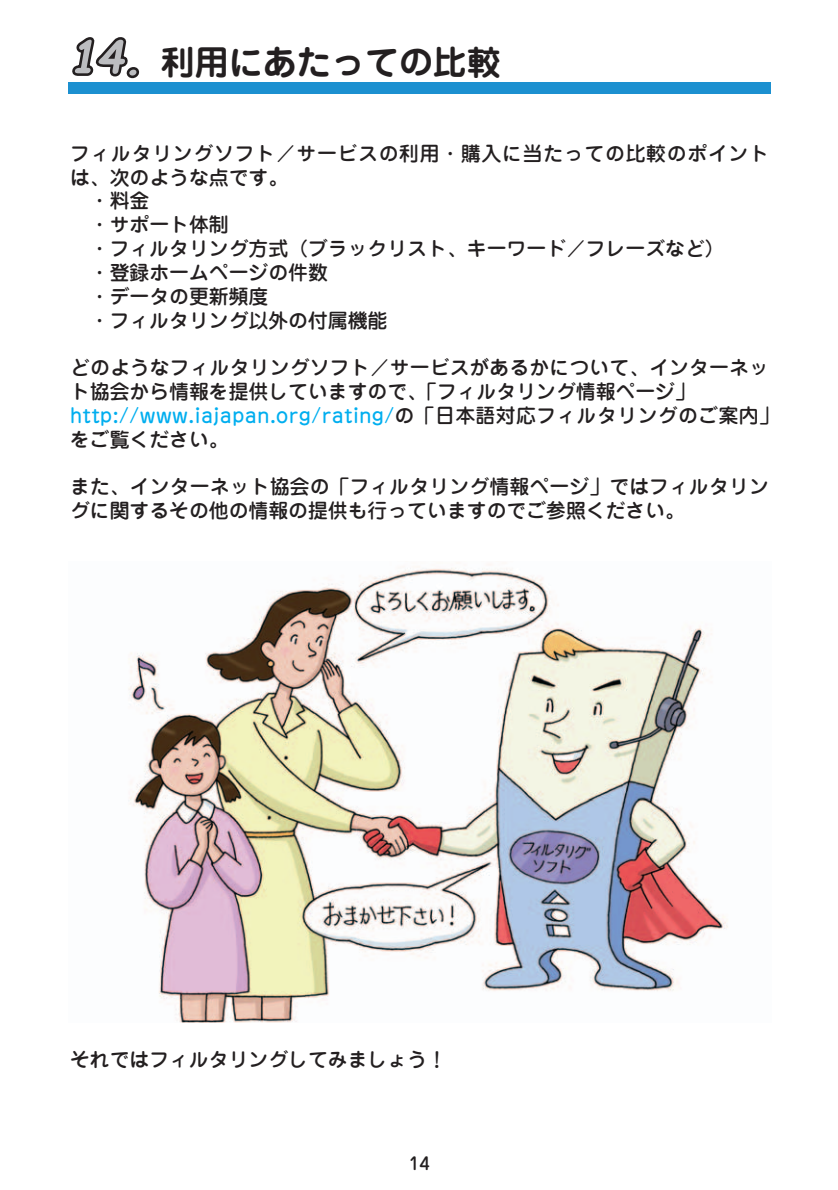
<style>
.page{position:relative;width:838px;height:1190px;background:#fff}
.page>*{position:absolute;margin:0;border:0;box-sizing:border-box;transform-origin:0 0}
.t1{font:700 34px "Jun 501";color:#231f20}
.t2{font:500 19.8px/23.8px "Jun 34";color:#231f20}
.t3{font:500 19.8px "Jun 34";letter-spacing:.035em;color:#231f20}
.t4{font:500 17px "Jun 34";color:#231f20}
.s1{color:#00aeef}
</style>
<div class="page">
<div style="left:68px;top:82px;width:703px;height:12px;background:#1c90d0"></div>
<img style="left:129px;top:564px;width:599px;height:458px">
<svg style="left:72px;top:37px;width:68px;height:42px"></svg>
<h1 class="t1" style="left:161px;top:50px;width:341px">利用にあたっての比較</h1>
<p class="t3" style="left:70px;top:146px;width:700px">フィルタリングソフト／サービスの利用・購入に当たっての比較のポイント</p>
<p class="t2" style="left:70px;top:167px;width:220px">は、次のような点です。</p>
<p class="t2" style="left:90px;top:191px;width:61px">・料金</p>
<p class="t2" style="left:90px;top:215px;width:140px">・サポート体制</p>
<p class="t2" style="left:90px;top:239px;width:636px">・フィルタリング方式（ブラックリスト、キーワード／フレーズなど）</p>
<p class="t2" style="left:90px;top:263px;width:240px">・登録ホームページの件数</p>
<p class="t2" style="left:90px;top:287px;width:180px">・データの更新頻度</p>
<p class="t2" style="left:90px;top:310px;width:299px">・フィルタリング以外の付属機能</p>
<p class="t2" style="left:70px;top:358px;width:710px">どのようなフィルタリングソフト／サービスがあるかについて、インターネット協会から情報を提供していますので、「フィルタリング情報ページ」<span class="s1">http://www.iajapan.org/rating/</span>の「日本語対応フィルタリングのご案内」をご覧ください。</p>
<p class="t2" style="left:70px;top:477px;width:700px">また、インターネット協会の「フィルタリング情報ページ」ではフィルタリングに関するその他の情報の提供も行っていますのでご参照ください。</p>
<p class="t2" style="left:70px;top:1049px;width:378px">それではフィルタリングしてみましょう！</p>
<p class="t4" style="left:409px;top:1157px;width:22px">14</p>
</div>
